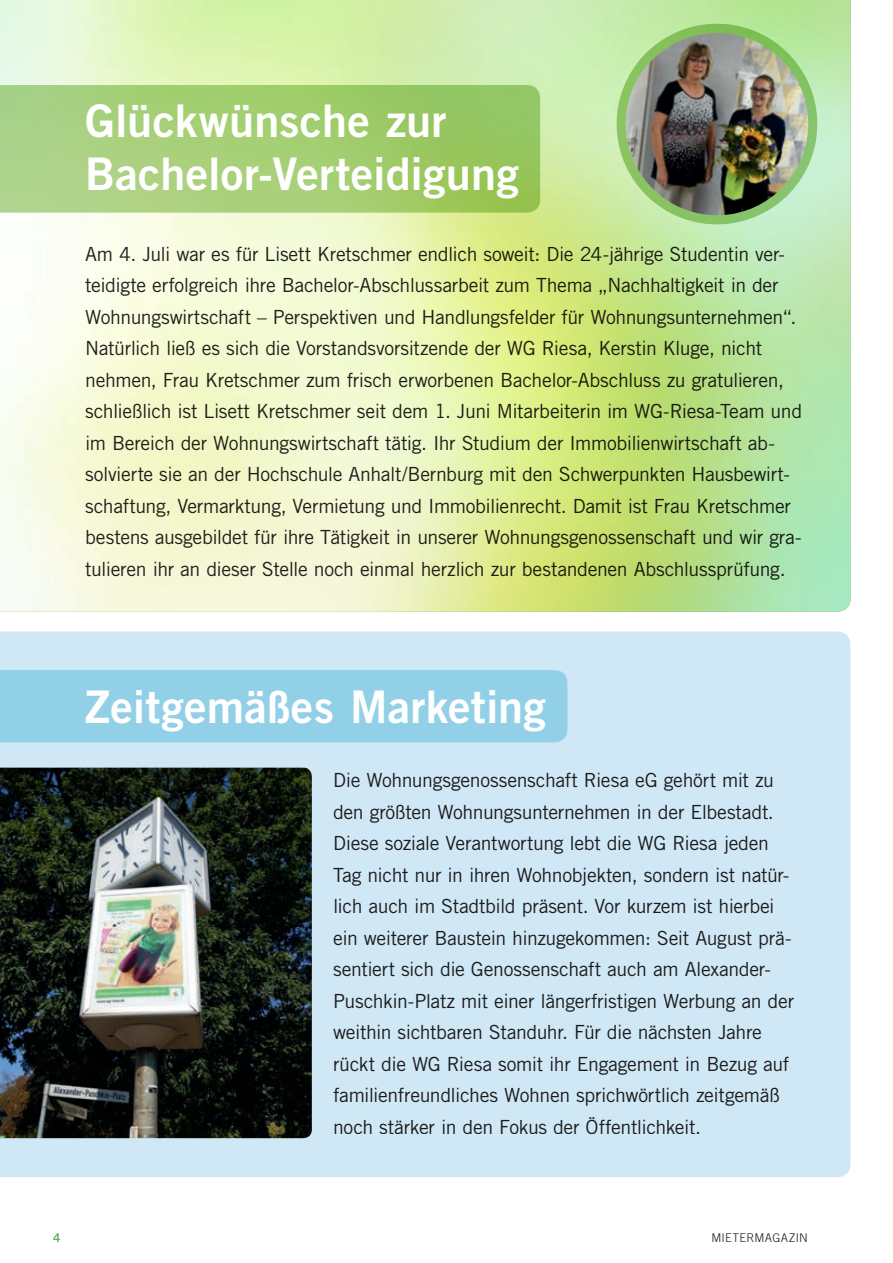
<style>
.page{position:relative;width:893px;height:1263px;background:#fff}
.page>*{position:absolute;margin:0;border:0;box-sizing:border-box;transform-origin:0 0}
.t1{font:45px/52.5px "Trade Gothic LT Std Bd 2";letter-spacing:.005em;color:#fff}
.t2{font:19.5px/31.5px "Trade Gothic LT Std";letter-spacing:-.02em;color:#231f20}
.t3{font:300 12px "Trade Gothic LT Std";letter-spacing:.025em;color:#231f20}
.t4{font:12px "Trade Gothic LT Std Bd 2";color:#54b35c}
</style>
<div class="page">
<img style="left:0;top:0;width:850px;height:612px">
<div style="left:0;top:631px;width:850px;height:546px;background:#d0e8f5"></div>
<svg style="left:609px;top:16px;width:216px;height:216px;background:#c2eaaf"></svg>
<svg style="left:619px;top:26px;width:196px;height:7px"></svg>
<img style="left:619px;top:33px;width:196px;height:189px">
<img style="left:0;top:768px;width:312px;height:370px">
<div style="left:0;top:670px;width:567px;height:72px;background:#92d0e8"></div>
<svg style="left:0;top:85px;width:540px;height:128px;background:#a3cd72"></svg>
<h1 class="t1" style="left:85px;top:94px;width:435px">Glückwünsche zur<br>Bachelor-Verteidigung</h1>
<p class="t2" style="left:85px;top:238px;width:718px">Am 4. Juli war es für Lisett Kretschmer endlich soweit: Die 24-jährige Studentin ver&shy;teidigte erfolgreich ihre Bachelor-Abschlussarbeit zum Thema „Nachhaltigkeit in der Wohnungswirtschaft – Perspektiven und Handlungsfelder für Wohnungsunternehmen“.<br>Natürlich ließ es sich die Vorstandsvorsitzende der WG Riesa, Kerstin Kluge, nicht nehmen, Frau Kretschmer zum frisch erworbenen Bachelor-Abschluss zu gratulieren, schließlich ist Lisett Kretschmer seit dem 1. Juni Mitarbeiterin im WG-Riesa-Team und im Bereich der Wohnungswirtschaft tätig. Ihr Studium der Immobilienwirtschaft ab&shy;solvierte sie an der Hochschule Anhalt/Bernburg mit den Schwerpunkten Hausbewirt&shy;schaftung, Vermarktung, Vermietung und Immobilienrecht. Damit ist Frau Kretschmer bestens ausgebildet für ihre Tätigkeit in unserer Wohnungsgenossenschaft und wir gra&shy;tulieren ihr an dieser Stelle noch einmal herzlich zur bestandenen Abschlussprüfung.</p>
<h1 class="t1" style="left:85px;top:679px;width:463px">Zeitgemäßes Marketing</h1>
<p class="t2" style="left:333px;top:764px;width:463px">Die Wohnungsgenossenschaft Riesa eG gehört mit zu den größten Wohnungsunternehmen in der Elbestadt.<br>Diese soziale Verantwortung lebt die WG Riesa jeden Tag nicht nur in ihren Wohnobjekten, sondern ist natür&shy;lich auch im Stadtbild präsent. Vor kurzem ist hierbei ein weiterer Baustein hinzugekommen: Seit August prä&shy;sentiert sich die Genossenschaft auch am Alexander-Puschkin-Platz mit einer längerfristigen Werbung an der weithin sichtbaren Standuhr. Für die nächsten Jahre rückt die WG Riesa somit ihr Engagement in Bezug auf familienfreundliches Wohnen sprichwörtlich zeitgemäß noch stärker in den Fokus der Öffentlichkeit.</p>
<p class="t4" style="left:53px;top:1230px;width:9px">4</p>
<p class="t3" style="left:711px;top:1230px;width:98px">MIETERMAGAZIN</p>
</div>
